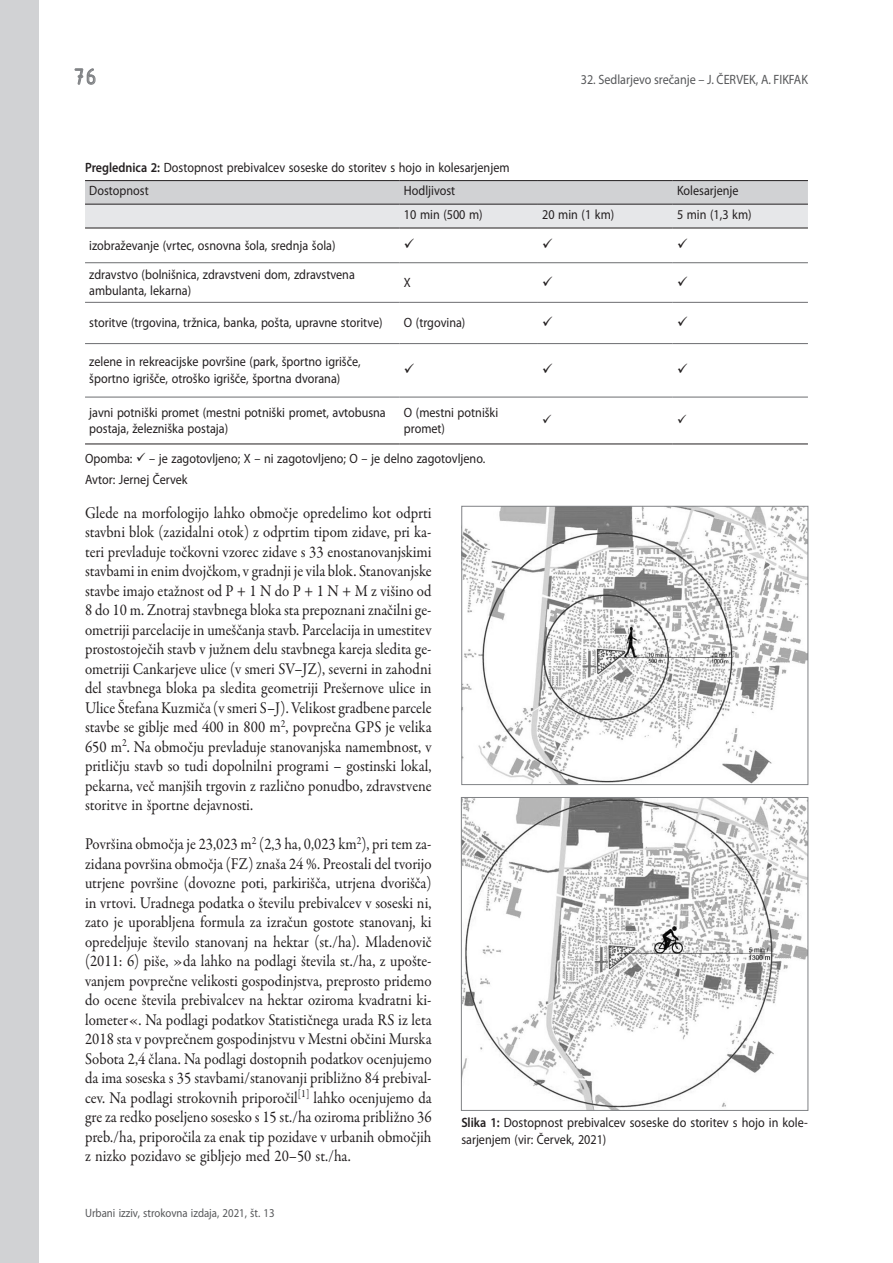
<style>
.page{position:relative;width:893px;height:1263px;background:#fff}
.page>*{position:absolute;margin:0;border:0;box-sizing:border-box;transform-origin:0 0}
.t1{font:24px "ISOCTEUR";color:#808285}
.bodi{font:16.5px/19.5px "Garamond Premr Pro";color:#231f20;text-align:justify;scale:.9 1}
.tabela-normalna{font:13.5px/16.5px "Myriad Pro";color:#231f20;scale:.9 1}
.opombe-slike-tabele{font:13.5px/16.5px "Myriad Pro";color:#231f20;scale:.9 1}
.glava-leva{font:13.5px "Myriad Pro";color:#57585a;scale:.9 1}
.t2{font:12px "Myriad Pro";color:#57585a;scale:.9 1}
.s1{font-weight:600}
</style>
<div class="page">
<svg style="left:74px;top:68px;width:22px;height:17px"></svg>
<svg style="left:85px;top:181px;width:723px;height:47px;background:#d7d8da"></svg>
<hr style="left:85px;top:262px;width:315px;height:1px;background:#6c6d70">
<hr style="left:400px;top:262px;width:138px;height:1px;background:#6c6d70">
<hr style="left:538px;top:262px;width:135px;height:1px;background:#6c6d70">
<hr style="left:673px;top:262px;width:135px;height:1px;background:#6c6d70">
<hr style="left:85px;top:302px;width:315px;height:1px;background:#6c6d70">
<hr style="left:400px;top:302px;width:138px;height:1px;background:#6c6d70">
<hr style="left:538px;top:302px;width:135px;height:1px;background:#6c6d70">
<hr style="left:673px;top:302px;width:135px;height:1px;background:#6c6d70">
<hr style="left:85px;top:343px;width:315px;height:1px;background:#6c6d70">
<hr style="left:400px;top:343px;width:138px;height:1px;background:#6c6d70">
<hr style="left:538px;top:343px;width:135px;height:1px;background:#6c6d70">
<hr style="left:673px;top:343px;width:135px;height:1px;background:#6c6d70">
<hr style="left:85px;top:180px;width:315px;height:1px;background:#231f20">
<hr style="left:400px;top:180px;width:138px;height:1px;background:#231f20">
<hr style="left:538px;top:180px;width:135px;height:1px;background:#231f20">
<hr style="left:673px;top:180px;width:135px;height:1px;background:#231f20">
<hr style="left:85px;top:397px;width:315px;height:1px;background:#6c6d70">
<hr style="left:400px;top:397px;width:138px;height:1px;background:#6c6d70">
<hr style="left:538px;top:397px;width:135px;height:1px;background:#6c6d70">
<hr style="left:673px;top:397px;width:135px;height:1px;background:#6c6d70">
<hr style="left:85px;top:204px;width:315px;height:1px;background:#231f20">
<hr style="left:400px;top:204px;width:138px;height:1px;background:#231f20">
<hr style="left:538px;top:204px;width:135px;height:1px;background:#231f20">
<hr style="left:673px;top:204px;width:135px;height:1px;background:#231f20">
<hr style="left:85px;top:228px;width:315px;height:1px;background:#231f20">
<hr style="left:400px;top:228px;width:138px;height:1px;background:#231f20">
<hr style="left:538px;top:228px;width:135px;height:1px;background:#231f20">
<hr style="left:673px;top:228px;width:135px;height:1px;background:#231f20">
<hr style="left:85px;top:444px;width:315px;height:1px;background:#231f20">
<hr style="left:400px;top:444px;width:138px;height:1px;background:#231f20">
<hr style="left:538px;top:444px;width:135px;height:1px;background:#231f20">
<hr style="left:673px;top:444px;width:135px;height:1px;background:#231f20">
<img style="left:463px;top:508px;width:343px;height:275px">
<div style="left:461px;top:506px;width:347px;height:279px;border:1px solid #808285"></div>
<img style="left:463px;top:799px;width:343px;height:310px">
<div style="left:461px;top:797px;width:347px;height:314px;border:1px solid #808285"></div>
<div style="left:0;top:0;width:38px;height:1263px;background:#d1d2d4"></div>
<h1 class="t1" style="left:70px;top:61px;width:31px">76</h1>
<p class="glava-leva" style="left:581px;top:72px;width:254px">32. Sedlarjevo srečanje – J. ČERVEK, A. FIKFAK</p>
<p class="opombe-slike-tabele" style="left:85px;top:159px;width:473px"><span class="s1">Preglednica 2:</span> Dostopnost prebivalcev soseske do storitev s hojo in kolesarjenjem</p>
<p class="tabela-normalna" style="left:89px;top:183px;width:68px">Dostopnost</p>
<p class="tabela-normalna" style="left:404px;top:183px;width:59px">Hodljivost</p>
<p class="tabela-normalna" style="left:677px;top:183px;width:70px">Kolesarjenje</p>
<p class="tabela-normalna" style="left:404px;top:206px;width:89px">10 min (500 m)</p>
<p class="tabela-normalna" style="left:542px;top:206px;width:82px">20 min (1 km)</p>
<p class="tabela-normalna" style="left:677px;top:206px;width:84px">5 min (1,3 km)</p>
<p class="tabela-normalna" style="left:89px;top:237px;width:275px">izobraževanje (vrtec, osnovna šola, srednja šola)</p>
<p class="tabela-normalna" style="left:89px;top:266px;width:297px">zdravstvo (bolnišnica, zdravstveni dom, zdravstvena ambulanta, lekarna)</p>
<p class="tabela-normalna" style="left:404px;top:274px;width:9px">X</p>
<p class="tabela-normalna" style="left:89px;top:315px;width:327px">storitve (trgovina, tržnica, banka, pošta, upravne storitve)</p>
<p class="tabela-normalna" style="left:404px;top:315px;width:70px">O (trgovina)</p>
<p class="tabela-normalna" style="left:89px;top:354px;width:303px">zelene in rekreacijske površine (park, športno igrišče, športno igrišče, otroško igrišče, športna dvorana)</p>
<p class="tabela-normalna" style="left:89px;top:404px;width:331px">javni potniški promet (mestni potniški promet, avtobusna postaja, železniška postaja)</p>
<p class="tabela-normalna" style="left:404px;top:404px;width:106px">O (mestni potniški promet)</p>
<p class="opombe-slike-tabele" style="left:85px;top:451px;width:446px">Opomba: ✓ – je zagotovljeno; X – ni zagotovljeno; O – je delno zagotovljeno.</p>
<p class="opombe-slike-tabele" style="left:85px;top:471px;width:116px">Avtor: Jernej Červek</p>
<p class="bodi" style="left:85px;top:503px;width:387px">Glede na morfologijo lahko območje opredelimo kot odprti stavbni blok (zazidalni otok) z odprtim tipom zidave, pri ka&shy;teri prevladuje točkovni vzorec zidave s 33 enostanovanjskimi stavbami in enim dvojčkom, v gradnji je vila blok. Stanovanjske stavbe imajo etažnost od P + 1 N do P + 1 N + M z višino od 8 do 10 m. Znotraj stavbnega bloka sta prepoznani značilni ge&shy;ometriji parcelacije in umeščanja stavb. Parcelacija in umestitev prostostoječih stavb v južnem delu stavbnega kareja sledita ge&shy;ometriji Cankarjeve ulice (v smeri SV–JZ), severni in zahodni del stavbnega bloka pa sledita geometriji Prešernove ulice in Ulice Štefana Kuzmiča (v smeri S–J). Velikost gradbene parcele stavbe se giblje med 400 in 800 m<sup>2</sup>, povprečna GPS je velika 650 m<sup>2</sup>. Na območju prevladuje stanovanjska namembnost, v pritličju stavb so tudi dopolnilni programi – gostinski lokal, pekarna, več manjših trgovin z različno ponudbo, zdravstvene storitve in športne dejavnosti.</p>
<p class="bodi" style="left:85px;top:835px;width:387px">Površina območja je 23,023 m<sup>2</sup> (2,3 ha, 0,023 km<sup>2</sup>), pri tem za&shy;zidana površina območja (FZ) znaša 24 %. Preostali del tvorijo utrjene površine (dovozne poti, parkirišča, utrjena dvorišča) in vrtovi. Uradnega podatka o številu prebivalcev v soseski ni, zato je uporabljena formula za izračun gostote stanovanj, ki opredeljuje število stanovanj na hektar (st./ha). Mladenovič (2011: 6) piše, »da lahko na podlagi števila st./ha, z upošte&shy;vanjem povprečne velikosti gospodinjstva, preprosto pridemo do ocene števila prebivalcev na hektar oziroma kvadratni ki&shy;lometer«. Na podlagi podatkov Statističnega urada RS iz leta 2018 sta v povprečnem gospodinjstvu v Mestni občini Murska Sobota 2,4 člana. Na podlagi dostopnih podatkov ocenjujemo da ima soseska s 35 stavbami/stanovanji približno 84 prebival&shy;cev. Na podlagi strokovnih priporočil<sup>[1]</sup> lahko ocenjujemo da gre za redko poseljeno sosesko s 15 st./ha oziroma približno 36 preb./ha, priporočila za enak tip pozidave v urbanih območjih z nizko pozidavo se gibljejo med 20–50 st./ha.</p>
<p class="t2" style="left:85px;top:1206px;width:212px">Urbani izziv, strokovna izdaja, 2021, št. 13</p>
<p class="opombe-slike-tabele" style="left:461px;top:1115px;width:387px"><span class="s1">Slika 1:</span> Dostopnost prebivalcev soseske do storitev s hojo in kole&shy;sarjenjem (vir: Červek, 2021)</p>
</div>
